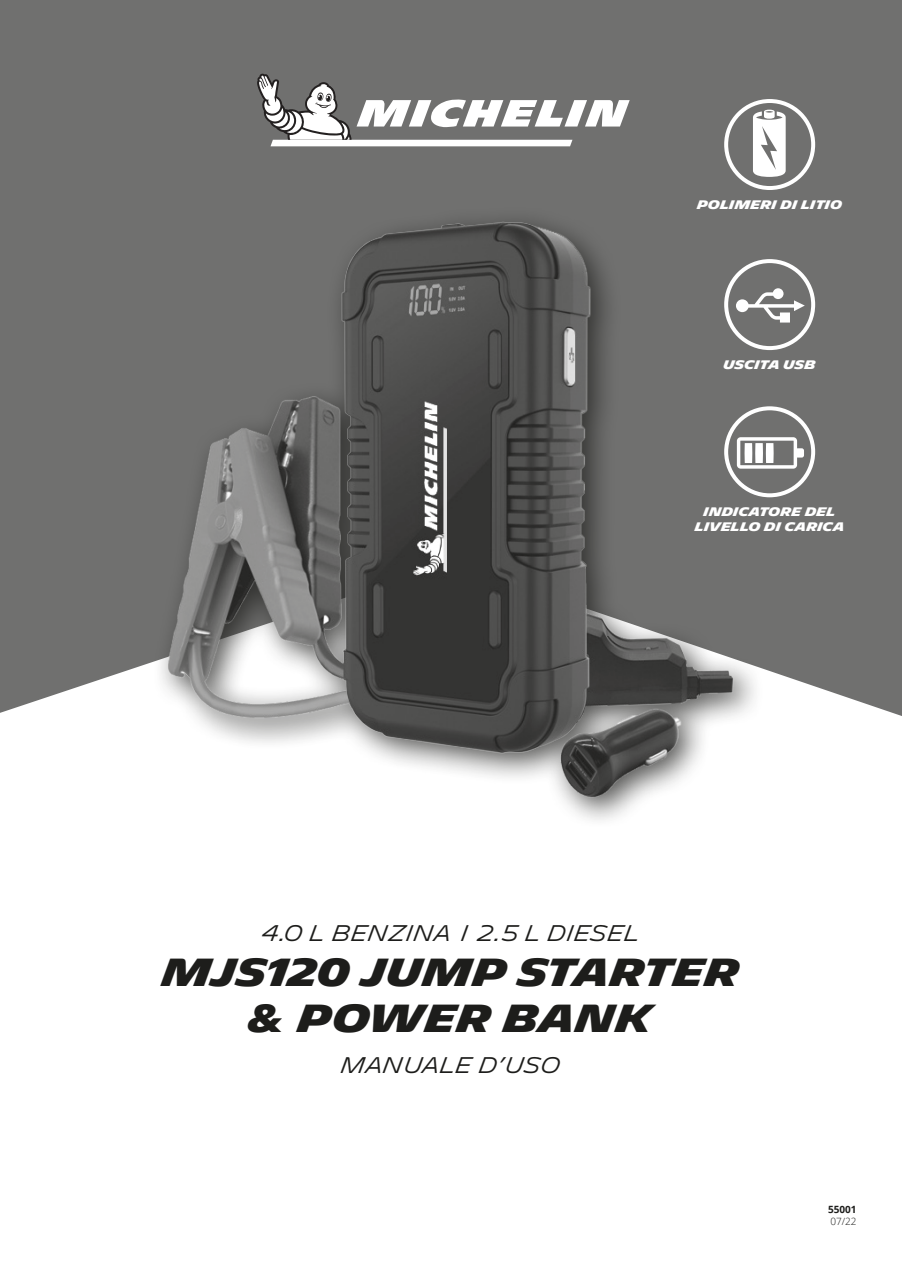
<style>
.page{position:relative;width:902px;height:1282px;background:#fff}
.page>*{position:absolute;margin:0;border:0;box-sizing:border-box;transform-origin:0 0}
.t1{font:700 38px "Michelin";color:#1d1d1b}
.t2{font:300 22px "Michelin";color:#1d1d1b}
.t3{font:700 12px/14.4px "Michelin";color:#fff;text-align:center}
.t4{font:700 10px "Open Sans";color:#1d1d1b}
.t5{font:300 10px "Open Sans";color:#1d1d1b}
</style>
<div class="page">
<div style="left:0;top:0;width:901px;height:763px;background:#70706f"></div>
<svg style="left:0;top:662px;width:901px;height:101px;fill:#fff"></svg>
<div style="left:152px;top:206px;width:613px;height:623px;background:#1d1d1b;opacity:.75"></div>
<img style="left:157px;top:217px;width:586px;height:584px">
<svg style="left:257px;top:74px;width:372px;height:72px"></svg>
<svg style="left:724px;top:99px;width:91px;height:91px"></svg>
<svg style="left:724px;top:259px;width:91px;height:91px"></svg>
<svg style="left:724px;top:406px;width:91px;height:91px"></svg>
<p class="t3" style="left:697px;top:198px;width:147px">POLIMERI DI LITIO</p>
<p class="t3" style="left:723px;top:358px;width:94px">USCITA USB</p>
<p class="t3" style="left:694px;top:505px;width:151px">INDICATORE DEL<br>LIVELLO DI CARICA</p>
<p class="t2" style="left:262px;top:920px;width:379px">4.0 L BENZINA I 2.5 L DIESEL</p>
<p class="t1" style="left:162px;top:950px;width:579px">MJS120 JUMP STARTER</p>
<p class="t1" style="left:249px;top:996px;width:405px">&amp; POWER BANK</p>
<p class="t2" style="left:341px;top:1052px;width:221px">MANUALE D’USO</p>
<p class="t4" style="left:828px;top:1202px;width:30px">55001</p>
<p class="t5" style="left:830px;top:1214px;width:28px">07/22</p>
</div>
